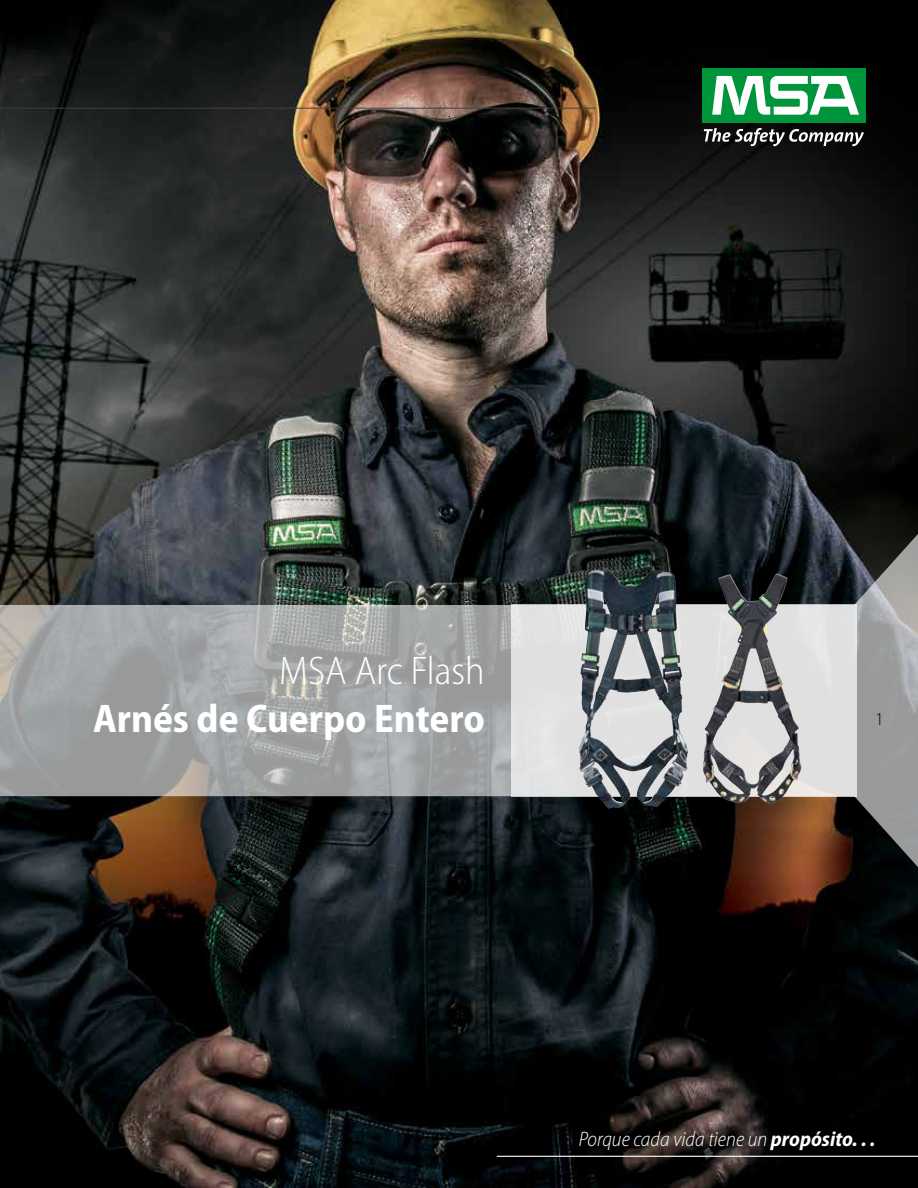
<style>
.page{position:relative;width:918px;height:1188px;background:#fff}
.page>*{position:absolute;margin:0;border:0;box-sizing:border-box;transform-origin:0 0}
.t1{font:700 semi-condensed 40.2px "Myriad Pro";color:#fff}
.t2{font:300 semi-condensed 40.2px "Myriad Pro";color:#fff}
.t3{font:italic 300 semi-condensed 21px "Myriad Pro";color:#fff}
.t4{font:300 semi-condensed 18px "Myriad Pro";color:#000}
.s1{font-weight:700}
</style>
<div class="page">
<img style="left:0;top:0;width:918px;height:1188px">
<hr style="left:497px;top:1156px;width:421px;height:1px;background:#fff">
<svg style="left:0;top:510px;width:918px;height:381px"></svg>
<hr style="left:0;top:108px;width:595px;height:1px;background:#414042">
<svg style="left:511px;top:605px;width:345px;height:192px;fill:#e0e0e0"></svg>
<svg style="left:704px;top:128px;width:160px;height:18px"></svg>
<div style="left:702px;top:68px;width:164px;height:55px;background:#00953a"></div>
<svg style="left:712px;top:76px;width:147px;height:39px"></svg>
<img style="left:580px;top:568px;width:24px;height:149px">
<img style="left:703px;top:574px;width:73px;height:229px">
<h1 class="t2" style="left:279px;top:647px;width:207px">MSA Arc Flash</h1>
<h1 class="t1" style="left:93px;top:693px;width:393px">Arnés de Cuerpo Entero</h1>
<p class="t4" style="left:875px;top:709px;width:10px">1</p>
<p class="t3" style="left:579px;top:1127px;width:298px">Porque cada vida tiene un <span class="s1">propósito. . .</span></p>
</div>
